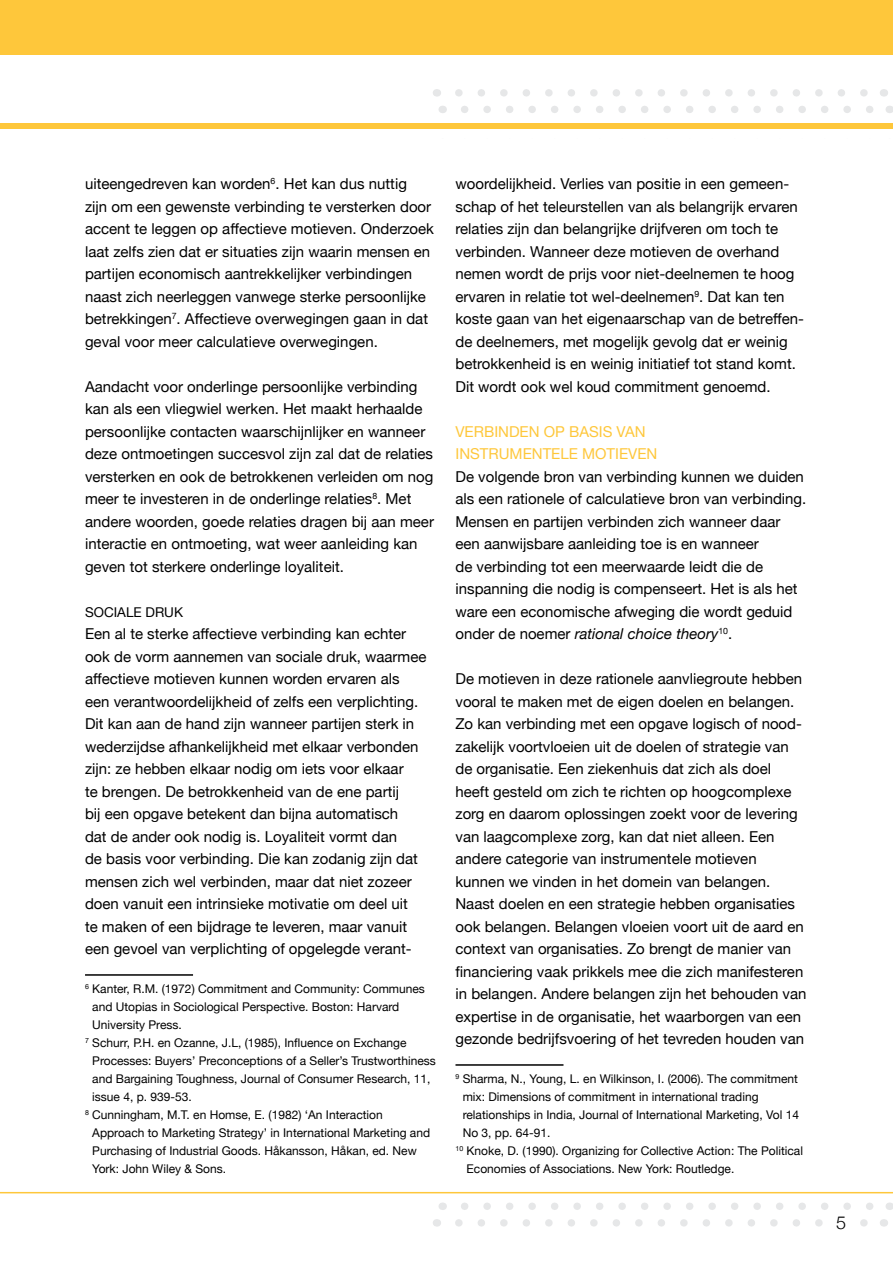
<style>
.page{position:relative;width:893px;height:1263px;background:#fff}
.page>*{position:absolute;margin:0;border:0;box-sizing:border-box;transform-origin:0 0}
.t1{font:300 18px "Helvetica Neue";color:#000}
.t2{font:15px/22.5px "Helvetica Neue";color:#000}
.t3{font:15px/22.5px "Helvetica Neue";color:#fec73b}
.t4{font:13.5px "Helvetica Neue";color:#000}
.t5{font:12px "Helvetica Neue";color:#000}
.s1{font-style:italic}
</style>
<div class="page">
<svg style="left:465px;top:1202px;width:409px;height:8px"></svg>
<svg style="left:459px;top:1219px;width:409px;height:7px"></svg>
<svg style="left:465px;top:106px;width:409px;height:7px"></svg>
<svg style="left:459px;top:89px;width:409px;height:8px"></svg>
<div style="left:0;top:0;width:893px;height:54px;background:#fec73b"></div>
<div style="left:0;top:123px;width:893px;height:6px;background:#fec73b"></div>
<hr style="left:0;top:1192px;width:893px;height:1px;background:#fec73b">
<div style="left:829px;top:1211px;width:21px;height:26px;background:#fff;border-radius:50%"></div>
<hr style="left:85px;top:974px;width:108px;height:2px;background:#000">
<hr style="left:455px;top:1064px;width:108px;height:2px;background:#000">
<p class="t2" style="left:85px;top:173px;width:350px">uiteengedreven kan worden<sup>6</sup>. Het kan dus nuttig<br>zijn om een gewenste verbinding te versterken door accent te leggen op affectieve motieven. Onderzoek laat zelfs zien dat er situaties zijn waarin mensen en partijen economisch aantrekkelijker verbindingen naast zich neerleggen vanwege sterke persoonlijke betrekkingen<sup>7</sup>. Affectieve overwegingen gaan in dat geval voor meer calculatieve overwegingen.</p>
<p class="t2" style="left:85px;top:376px;width:350px">Aandacht voor onderlinge persoonlijke verbinding kan als een vliegwiel werken. Het maakt herhaalde persoonlijke contacten waarschijnlijker en wanneer deze ontmoetingen succesvol zijn zal dat de relaties versterken en ook de betrokkenen verleiden om nog meer te investeren in de onderlinge relaties<sup>8</sup>. Met andere woorden, goede relaties dragen bij aan meer interactie en ontmoeting, wat weer aanleiding kan geven tot sterkere onderlinge loyaliteit.</p>
<p class="t4" style="left:85px;top:602px;width:100px">SOCIALE DRUK</p>
<p class="t2" style="left:85px;top:623px;width:343px">Een al te sterke affectieve verbinding kan echter ook de vorm aannemen van sociale druk, waarmee affectieve motieven kunnen worden ervaren als een verantwoordelijkheid of zelfs een verplichting.<br>Dit kan aan de hand zijn wanneer partijen sterk in wederzijdse afhankelijkheid met elkaar verbonden zijn: ze hebben elkaar nodig om iets voor elkaar<br>te brengen. De betrokkenheid van de ene partij<br>bij een opgave betekent dan bijna automatisch<br>dat de ander ook nodig is. Loyaliteit vormt dan<br>de basis voor verbinding. Die kan zodanig zijn dat mensen zich wel verbinden, maar dat niet zozeer doen vanuit een intrinsieke motivatie om deel uit<br>te maken of een bijdrage te leveren, maar vanuit een gevoel van verplichting of opgelegde verant-</p>
<p class="t5" style="left:85px;top:980px;width:341px"><sup>6</sup> Kanter, R.M. (1972) Commitment and Community: Communes</p>
<p class="t5" style="left:92px;top:998px;width:309px">and Utopias in Sociological Perspective. Boston: Harvard</p>
<p class="t5" style="left:92px;top:1016px;width:91px">University Press.</p>
<p class="t5" style="left:85px;top:1034px;width:323px"><sup>7</sup> Schurr, P.H. en Ozanne, J.L, (1985), Influence on Exchange</p>
<p class="t5" style="left:92px;top:1052px;width:345px">Processes: Buyers’ Preconceptions of a Seller’s Trustworthiness</p>
<p class="t5" style="left:92px;top:1070px;width:340px">and Bargaining Toughness, Journal of Consumer Research, 11,</p>
<p class="t5" style="left:92px;top:1088px;width:101px">issue 4, p. 939-53.</p>
<p class="t5" style="left:85px;top:1106px;width:299px"><sup>8</sup> Cunningham, M.T. en Homse, E. (1982) ‘An Interaction</p>
<p class="t5" style="left:92px;top:1124px;width:339px">Approach to Marketing Strategy’ in International Marketing and</p>
<p class="t5" style="left:92px;top:1142px;width:326px">Purchasing of Industrial Goods. Håkansson, Håkan, ed. New</p>
<p class="t5" style="left:92px;top:1160px;width:135px">York: John Wiley &amp; Sons.</p>
<p class="t2" style="left:455px;top:173px;width:350px">woordelijkheid. Verlies van positie in een gemeen&shy;schap of het teleurstellen van als belangrijk ervaren relaties zijn dan belangrijke drijfveren om toch te verbinden. Wanneer deze motieven de overhand nemen wordt de prijs voor niet-deelnemen te hoog ervaren in relatie tot wel-deelnemen<sup>9</sup>. Dat kan ten koste gaan van het eigenaarschap van de betreffen&shy;de deelnemers, met mogelijk gevolg dat er weinig betrokkenheid is en weinig initiatief tot stand komt.<br>Dit wordt ook wel koud commitment genoemd.</p>
<p class="t3" style="left:455px;top:421px;width:203px">VERBINDEN OP BASIS VAN<br>INSTRUMENTELE MOTIEVEN</p>
<p class="t2" style="left:455px;top:466px;width:352px">De volgende bron van verbinding kunnen we duiden als een rationele of calculatieve bron van verbinding.<br>Mensen en partijen verbinden zich wanneer daar een aanwijsbare aanleiding toe is en wanneer<br>de verbinding tot een meerwaarde leidt die de inspanning die nodig is compenseert. Het is als het ware een economische afweging die wordt geduid onder de noemer <span class="s1">rational choice theory</span><sup>10</sup>.</p>
<p class="t2" style="left:455px;top:668px;width:352px">De motieven in deze rationele aanvliegroute hebben vooral te maken met de eigen doelen en belangen.<br>Zo kan verbinding met een opgave logisch of nood&shy;zakelijk voortvloeien uit de doelen of strategie van de organisatie. Een ziekenhuis dat zich als doel heeft gesteld om zich te richten op hoogcomplexe zorg en daarom oplossingen zoekt voor de levering van laagcomplexe zorg, kan dat niet alleen. Een andere categorie van instrumentele motieven kunnen we vinden in het domein van belangen.<br>Naast doelen en een strategie hebben organisaties ook belangen. Belangen vloeien voort uit de aard en context van organisaties. Zo brengt de manier van financiering vaak prikkels mee die zich manifesteren in belangen. Andere belangen zijn het behouden van expertise in de organisatie, het waarborgen van een gezonde bedrijfsvoering of het tevreden houden van</p>
<p class="t5" style="left:455px;top:1070px;width:344px"><sup>9</sup> Sharma, N., Young, L. en Wilkinson, I. (2006). The commitment</p>
<p class="t5" style="left:463px;top:1088px;width:297px">mix: Dimensions of commitment in international trading</p>
<p class="t5" style="left:463px;top:1106px;width:338px">relationships in India, Journal of International Marketing, Vol 14</p>
<p class="t5" style="left:463px;top:1124px;width:89px">No 3, pp. 64-91.</p>
<p class="t5" style="left:455px;top:1142px;width:349px"><sup>10</sup> Knoke, D. (1990). Organizing for Collective Action: The Political</p>
<p class="t5" style="left:467px;top:1160px;width:269px">Economies of Associations. New York: Routledge.</p>
<p class="t1" style="left:836px;top:1208px;width:12px">5</p>
</div>
